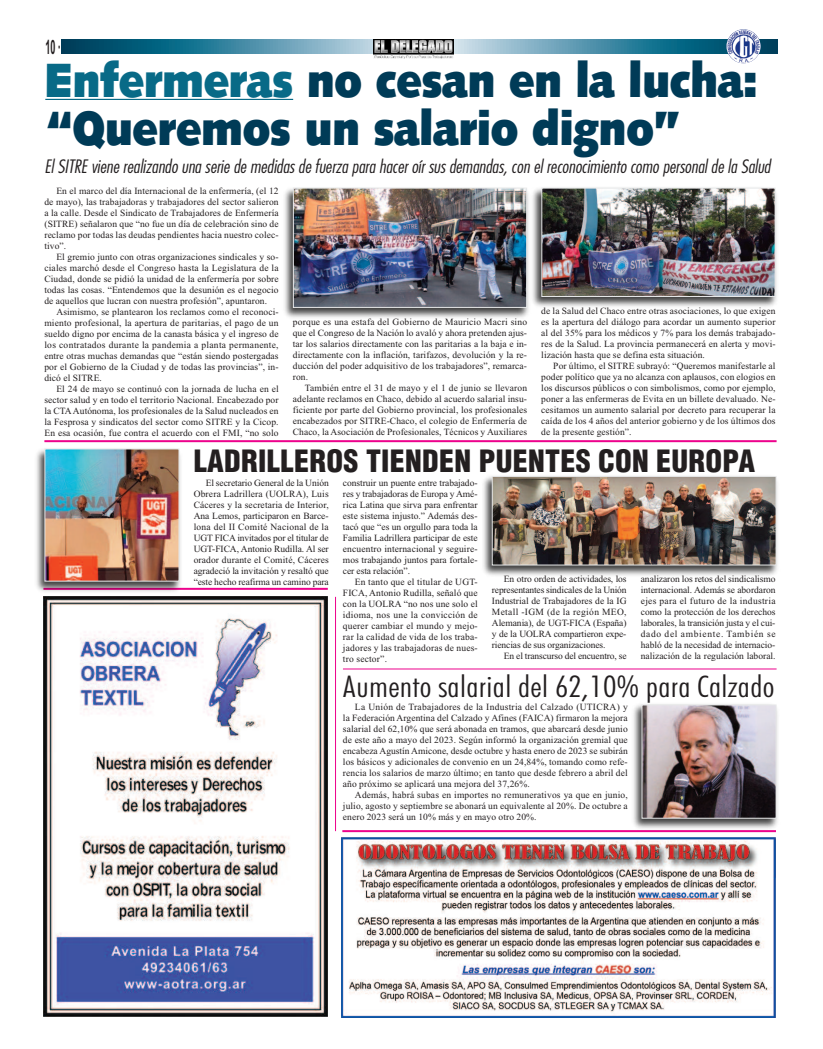
<style>
.page{position:relative;width:823px;height:1049px;background:#fff}
.page>*{position:absolute;margin:0;border:0;box-sizing:border-box;transform-origin:0 0}
.t1{font:900 48px/48px "Syntax Ultra Black Ultra";color:#003b57;scale:.86 1}
.t2{font:300 condensed 30px "Futura BT";letter-spacing:.01em;color:#231f20;scale:1.15 1}
.t3{font:900 condensed 30px "Helv Cond Blk";letter-spacing:.01em;color:#231f20}
.t4{font:700 19.9px "Arial";color:#231f20;scale:.45 1}
.t5{font:18px "Futura Lt Cn BT Italic";color:#231f20}
.t6{font:9.5px/11px "Times New Roman";letter-spacing:.01em;color:#231f20;text-align:justify}
.t7{font:9.5px "Times New Roman";letter-spacing:-.01em;color:#231f20}
.s1{color:#086a87}
</style>
<div class="page">
<svg style="left:62px;top:39px;width:715px;height:14px;background:#4789a1"></svg>
<img style="left:373px;top:39px;width:80px;height:19px">
<hr style="left:45px;top:99px;width:248px;height:1px;background:#086a87">
<img style="left:726px;top:29px;width:34px;height:34px;border-radius:50%">
<hr style="left:43px;top:588px;width:284px;height:2px;background:#ed028c">
<img style="left:43px;top:597px;width:284px;height:419px">
<img style="left:341px;top:838px;width:433px;height:180px">
<hr style="left:335px;top:597px;width:1px;height:234px;background:#ed028c">
<hr style="left:342px;top:830px;width:433px;height:2px;background:#ed028c">
<img style="left:532px;top:187px;width:245px;height:120px">
<img style="left:543px;top:190px;width:230px;height:105px">
<div style="left:541px;top:188px;width:234px;height:109px;border:1px solid #e7e8e9"></div>
<img style="left:284px;top:187px;width:245px;height:131px">
<img style="left:295px;top:190px;width:230px;height:116px">
<div style="left:293px;top:188px;width:234px;height:120px;border:1px solid #e7e8e9"></div>
<img style="left:36px;top:449px;width:148px;height:143px">
<img style="left:46px;top:450px;width:131px;height:130px">
<div style="left:44px;top:448px;width:135px;height:134px;border:1px solid #e7e8e9"></div>
<hr style="left:44px;top:440px;width:732px;height:2px;background:#ed028c">
<img style="left:483px;top:476px;width:295px;height:100px">
<img style="left:493px;top:478px;width:281px;height:85px">
<div style="left:491px;top:476px;width:285px;height:89px;border:1px solid #e7e8e9"></div>
<img style="left:629px;top:704px;width:149px;height:128px">
<img style="left:643px;top:706px;width:131px;height:111px">
<div style="left:641px;top:704px;width:135px;height:115px;border:1px solid #e7e8e9"></div>
<hr style="left:343px;top:669px;width:433px;height:1px;background:#ed028c">
<h3 class="t4" style="left:45px;top:35px;width:36px">10 ·</h3>
<h1 class="t1" style="left:45px;top:56px;width:828px"><span class="s1">Enfermeras</span> no cesan en la lucha: “Queremos un salario digno”</h1>
<h3 class="t5" style="left:44px;top:156px;width:727px">El SITRE viene realizando una serie de medidas de fuerza para hacer oír sus demandas, con el reconocimiento como personal de la Salud</h3>
<p class="t6" style="left:44px;top:185px;width:236px;text-indent:12px">En el marco del día Internacional de la enfermería, (el 12 de mayo), las trabajadoras y trabajadores del sector salieron a la calle. Desde el Sindicato de Trabajadores de Enfermería (SITRE) señalaron que “no fue un día de celebración sino de reclamo por todas las deudas pendientes hacia nuestro colec&shy;tivo”.</p>
<p class="t6" style="left:44px;top:251px;width:236px;text-indent:12px">El gremio junto con otras organizaciones sindicales y so&shy;ciales marchó desde el Congreso hasta la Legislatura de la Ciudad, donde se pidió la unidad de la enfermería por sobre todas las cosas. “Entendemos que la desunión es el negocio de aquellos que lucran con nuestra profesión”, apuntaron.</p>
<p class="t6" style="left:44px;top:306px;width:236px;text-indent:12px">Asimismo, se plantearon los reclamos como el reconoci&shy;miento profesional, la apertura de paritarias, el pago de un sueldo digno por encima de la canasta básica y el ingreso de los contratados durante la pandemia a planta permanente, entre otras muchas demandas que “están siendo postergadas por el Gobierno de la Ciudad y de todas las provincias”, in&shy;dicó el SITRE.</p>
<p class="t6" style="left:44px;top:383px;width:236px;text-indent:12px">El 24 de mayo se continuó con la jornada de lucha en el sector salud y en todo el territorio Nacional. Encabezado por la CTAAutónoma, los profesionales de la Salud nucleados en la Fesprosa y sindicatos del sector como SITRE y la Cicop.<br>En esa ocasión, fue contra el acuerdo con el FMI, “no solo</p>
<p class="t6" style="left:541px;top:305px;width:236px">de la Salud del Chaco entre otras asociaciones, lo que exigen es la apertura del diálogo para acordar un aumento superior al del 35% para los médicos y 7% para los demás trabajado&shy;res de la Salud. La provincia permanecerá en alerta y movi&shy;lización hasta que se defina esta situación.</p>
<p class="t6" style="left:541px;top:360px;width:236px;text-indent:12px">Por último, el SITRE subrayó: “Queremos manifestarle al poder político que ya no alcanza con aplausos, con elogios en los discursos públicos o con simbolismos, como por ejemplo, poner a las enfermeras de Evita en un billete devaluado. Ne&shy;cesitamos un aumento salarial por decreto para recuperar la caída de los 4 años del anterior gobierno y de los últimos dos de la presente gestión”.</p>
<p class="t6" style="left:293px;top:316px;width:236px">porque es una estafa del Gobierno de Mauricio Macri sino que el Congreso de la Nación lo avaló y ahora pretenden ajus&shy;tar los salarios directamente con las paritarias a la baja e in&shy;directamente con la inflación, tarifazos, devolución y la re&shy;ducción del poder adquisitivo de los trabajadores”, remarca&shy;ron.</p>
<p class="t6" style="left:293px;top:382px;width:236px;text-indent:12px">También entre el 31 de mayo y el 1 de junio se llevaron adelante reclamos en Chaco, debido al acuerdo salarial insu&shy;ficiente por parte del Gobierno provincial, los profesionales encabezados por SITRE-Chaco, el colegio de Enfermería de Chaco, la Asociación de Profesionales, Técnicos y Auxiliares</p>
<h2 class="t3" style="left:193px;top:444px;width:562px">LADRILLEROS TIENDEN PUENTES CON EUROPA</h2>
<p class="t6" style="left:193px;top:477px;width:136px;text-indent:12px">El secretario General de la Unión Obrera Ladrillera (UOLRA), Luis Cáceres y la secretaria de Interior, Ana Lemos, participaron en Barce&shy;lona del II Comité Nacional de la UGT FICAinvitados por el titular de UGT-FICA, Antonio Rudilla. Al ser orador durante el Comité, Cáceres agradeció la invitación y resaltó que “este hecho reafirma un camino para</p>
<p class="t6" style="left:343px;top:477px;width:136px">construir un puente entre trabajado&shy;res y trabajadoras de Europa y Amé&shy;rica Latina que sirva para enfrentar este sistema injusto.” Además des&shy;tacó que “es un orgullo para toda la Familia Ladrillera participar de este encuentro internacional y seguire&shy;mos trabajando juntos para fortale&shy;cer esta relación”.</p>
<p class="t6" style="left:343px;top:576px;width:136px;text-indent:12px">En tanto que el titular de UGT-FICA, Antonio Rudilla, señaló que con la UOLRA “no nos une solo el idioma, nos une la convicción de querer cambiar el mundo y mejo&shy;rar la calidad de vida de los traba&shy;jadores y las trabajadoras de nues&shy;tro sector”.</p>
<p class="t6" style="left:491px;top:573px;width:136px;text-indent:12px">En otro orden de actividades, los representantes sindicales de la Unión Industrial de Trabajadores de la IG Metall -IGM (de la región MEO, Alemania), de UGT-FICA (España) y de la UOLRA compartieron expe&shy;riencias de sus organizaciones.</p>
<p class="t7" style="left:503px;top:650px;width:124px">En el transcurso del encuentro, se</p>
<p class="t6" style="left:640px;top:573px;width:136px">analizaron los retos del sindicalismo internacional. Además se abordaron ejes para el futuro de la industria como la protección de los derechos laborales, la transición justa y el cui&shy;dado del ambiente. También se habló de la necesidad de internacio&shy;nalización de la regulación laboral.</p>
<h2 class="t2" style="left:343px;top:669px;width:376px">Aumento salarial del 62,10% para Calzado</h2>
<p class="t6" style="left:343px;top:701px;width:286px;text-indent:12px">La Unión de Trabajadores de la Industria del Calzado (UTICRA) y la Federación Argentina del Calzado y Afines (FAICA) firmaron la mejora salarial del 62,10% que será abonada en tramos, que abarcará desde junio de este año a mayo del 2023. Según informó la organización gremial que encabeza Agustín Amicone, desde octubre y hasta enero de 2023 se subirán los básicos y adicionales de convenio en un 24,84%, tomando como refe&shy;rencia los salarios de marzo último; en tanto que desde febrero a abril del año próximo se aplicará una mejora del 37,26%.</p>
<p class="t6" style="left:343px;top:789px;width:286px;text-indent:12px">Además, habrá subas en importes no remunerativos ya que en junio, julio, agosto y septiembre se abonará un equivalente al 20%. De octubre a enero 2023 será un 10% más y en mayo otro 20%.</p>
</div>
